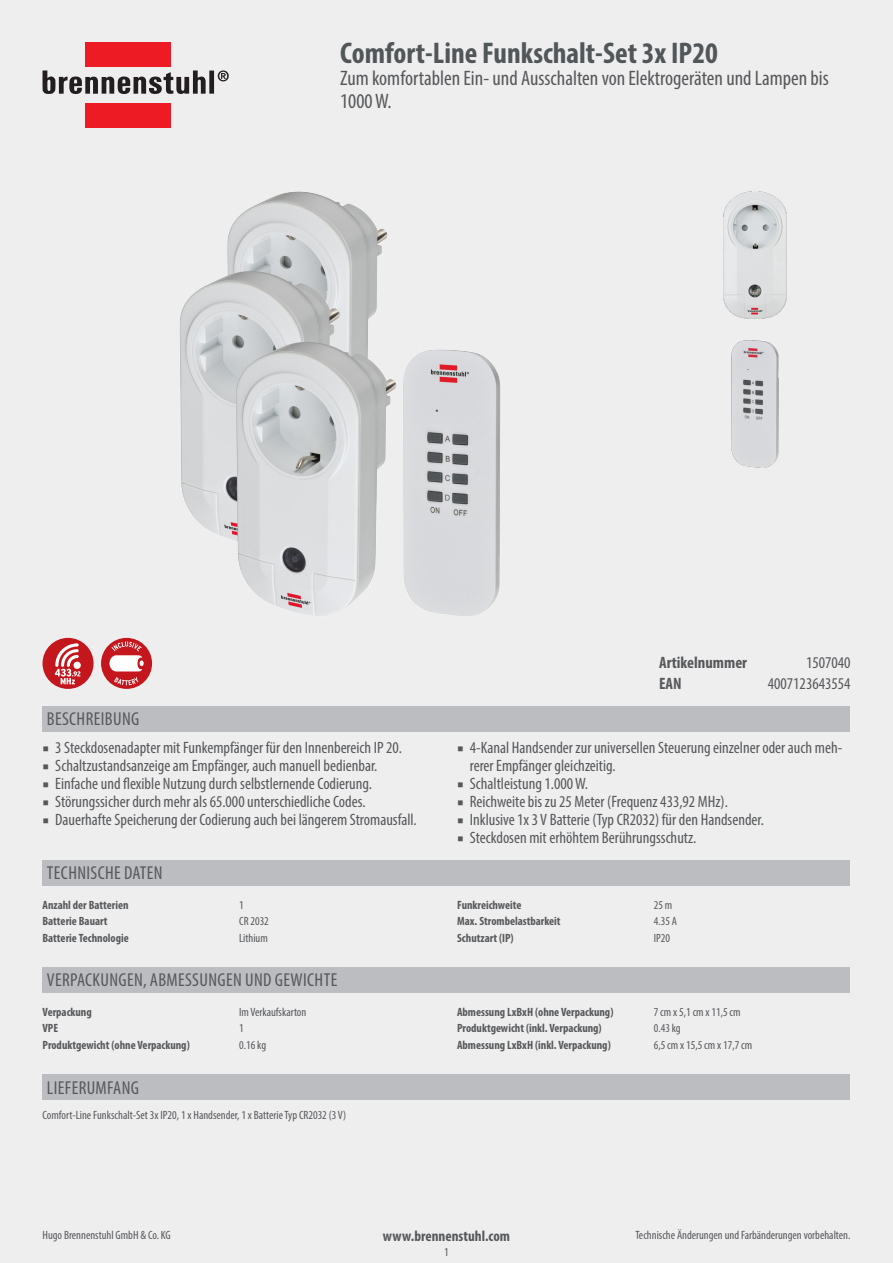
<style>
.page{position:relative;width:893px;height:1263px;background:#eeeeef}
.page>*{position:absolute;margin:0;border:0;box-sizing:border-box;transform-origin:0 0}
.t1{font:700 condensed 30px "Myriad Pro";color:#515659}
.subtitle{font:condensed 21px/22.5px "Myriad Pro";color:#57585a}
.table_headline{font:condensed 18.75px "Myriad Pro";letter-spacing:.02em;color:#57585a}
.header_value{font:condensed 16.5px/18px "Myriad Pro";color:#57585a}
.header_key{font:700 condensed 16.5px "Myriad Pro";color:#57585a}
.footer_middle{font:700 condensed 15px "Myriad Pro";color:#57585a}
.techdata_key{font:700 condensed 12px "Myriad Pro";color:#57585a}
.techdata_value{font:condensed 12px "Myriad Pro";color:#57585a}
.scope_of_delivery{font:condensed 12px "Myriad Pro";color:#57585a}
.footer_right{font:condensed 12px "Myriad Pro";color:#57585a}
.footer_left{font:condensed 12px "Myriad Pro";color:#57585a}
.pageno{font:condensed 12px "Myriad Pro";color:#57585a}
.s1{font-family:"Minion Pro";font-stretch:normal}
</style>
<div class="page">
<img style="left:180px;top:191px;width:320px;height:425px">
<div style="left:85px;top:43px;width:86px;height:24px;background:#ed1c24"></div>
<div style="left:85px;top:103px;width:86px;height:25px;background:#ed1c24"></div>
<div style="left:209px;top:71px;width:5px;height:23px;background:#231f20"></div>
<svg style="left:43px;top:70px;width:163px;height:24px"></svg>
<svg style="left:218px;top:70px;width:11px;height:11px"></svg>
<img style="left:723px;top:191px;width:63px;height:128px">
<img style="left:731px;top:340px;width:47px;height:128px">
<div style="left:43px;top:638px;width:51px;height:51px;background:#c4161d;border-radius:50%"></div>
<svg style="left:55px;top:643px;width:26px;height:41px"></svg>
<div style="left:101px;top:638px;width:51px;height:51px;background:#c4161d;border-radius:50%"></div>
<svg style="left:114px;top:677px;width:24px;height:8px"></svg>
<svg style="left:109px;top:641px;width:35px;height:30px"></svg>
<div style="left:43px;top:706px;width:807px;height:25px;background:#bcbdc0"></div>
<div style="left:43px;top:860px;width:807px;height:26px;background:#bcbdc0"></div>
<div style="left:43px;top:967px;width:807px;height:26px;background:#bcbdc0"></div>
<div style="left:43px;top:1074px;width:807px;height:26px;background:#bcbdc0"></div>
<p class="t1" style="left:340px;top:34px;width:379px">Comfort-Line Funkschalt-Set 3x IP20</p>
<p class="subtitle" style="left:340px;top:67px;width:490px">Zum komfortablen Ein- und Ausschalten von Elektrogeräten und Lampen bis<br>1000 W.</p>
<p class="table_headline" style="left:47px;top:707px;width:94px">BESCHREIBUNG</p>
<p class="header_value" style="left:43px;top:738px;width:361px"><span class="s1">■</span> 3 Steckdosenadapter mit Funkempfänger für den Innenbereich IP 20.</p>
<p class="header_value" style="left:43px;top:756px;width:336px"><span class="s1">■</span> Schaltzustandsanzeige am Empfänger, auch manuell bedienbar.</p>
<p class="header_value" style="left:43px;top:774px;width:331px"><span class="s1">■</span> Einfache und flexible Nutzung durch selbstlernende Codierung.</p>
<p class="header_value" style="left:43px;top:792px;width:325px"><span class="s1">■</span> Störungssicher durch mehr als 65.000 unterschiedliche Codes.</p>
<p class="header_value" style="left:43px;top:810px;width:376px"><span class="s1">■</span> Dauerhafte Speicherung der Codierung auch bei längerem Stromausfall.</p>
<p class="table_headline" style="left:47px;top:862px;width:117px">TECHNISCHE DATEN</p>
<p class="techdata_key" style="left:43px;top:897px;width:88px">Anzahl der Batterien</p>
<p class="techdata_value" style="left:239px;top:897px;width:6px">1</p>
<p class="techdata_key" style="left:43px;top:914px;width:67px">Batterie Bauart</p>
<p class="techdata_value" style="left:239px;top:914px;width:31px">CR 2032</p>
<p class="techdata_key" style="left:43px;top:930px;width:88px">Batterie Technologie</p>
<p class="techdata_value" style="left:239px;top:931px;width:30px">Lithium</p>
<p class="table_headline" style="left:47px;top:969px;width:292px">VERPACKUNGEN, ABMESSUNGEN UND GEWICHTE</p>
<p class="techdata_key" style="left:43px;top:1004px;width:51px">Verpackung</p>
<p class="techdata_value" style="left:239px;top:1005px;width:69px">Im Verkaufskarton</p>
<p class="techdata_key" style="left:43px;top:1021px;width:17px">VPE</p>
<p class="techdata_value" style="left:239px;top:1021px;width:6px">1</p>
<p class="techdata_key" style="left:43px;top:1037px;width:149px">Produktgewicht (ohne Verpackung)</p>
<p class="techdata_value" style="left:239px;top:1038px;width:28px">0.16 kg</p>
<p class="table_headline" style="left:47px;top:1076px;width:94px">LIEFERUMFANG</p>
<p class="scope_of_delivery" style="left:43px;top:1107px;width:305px">Comfort-Line Funkschalt-Set 3x IP20, 1 x Handsender, 1 x Batterie Typ CR2032 (3 V)</p>
<p class="header_key" style="left:659px;top:652px;width:89px">Artikelnummer</p>
<p class="header_value" style="left:806px;top:653px;width:46px">1507040</p>
<p class="header_key" style="left:659px;top:673px;width:24px">EAN</p>
<p class="header_value" style="left:768px;top:674px;width:84px">4007123643554</p>
<p class="header_value" style="left:470px;top:738px;width:374px;text-indent:-13px"><span class="s1">■</span> 4-Kanal Handsender zur universellen Steuerung einzelner oder auch meh&shy;rerer Empfänger gleichzeitig.</p>
<p class="header_value" style="left:457px;top:774px;width:132px"><span class="s1">■</span> Schaltleistung 1.000 W.</p>
<p class="header_value" style="left:457px;top:792px;width:272px"><span class="s1">■</span> Reichweite bis zu 25 Meter (Frequenz 433,92 MHz).</p>
<p class="header_value" style="left:457px;top:810px;width:308px"><span class="s1">■</span> Inklusive 1x 3 V Batterie (Typ CR2032) für den Handsender.</p>
<p class="header_value" style="left:457px;top:828px;width:241px"><span class="s1">■</span> Steckdosen mit erhöhtem Berührungsschutz.</p>
<p class="techdata_key" style="left:457px;top:897px;width:66px">Funkreichweite</p>
<p class="techdata_value" style="left:654px;top:897px;width:20px">25 m</p>
<p class="techdata_key" style="left:457px;top:914px;width:105px">Max. Strombelastbarkeit</p>
<p class="techdata_value" style="left:654px;top:914px;width:25px">4.35 A</p>
<p class="techdata_key" style="left:457px;top:930px;width:58px">Schutzart (IP)</p>
<p class="techdata_value" style="left:654px;top:931px;width:18px">IP20</p>
<p class="techdata_key" style="left:457px;top:1004px;width:158px">Abmessung LxBxH (ohne Verpackung)</p>
<p class="techdata_value" style="left:654px;top:1005px;width:88px">7 cm x 5,1 cm x 11,5 cm</p>
<p class="techdata_key" style="left:457px;top:1021px;width:146px">Produktgewicht (inkl. Verpackung)</p>
<p class="techdata_value" style="left:654px;top:1021px;width:28px">0.43 kg</p>
<p class="techdata_key" style="left:457px;top:1037px;width:155px">Abmessung LxBxH (inkl. Verpackung)</p>
<p class="techdata_value" style="left:654px;top:1038px;width:100px">6,5 cm x 15,5 cm x 17,7 cm</p>
<p class="footer_left" style="left:43px;top:1228px;width:130px">Hugo Brennenstuhl GmbH &amp; Co. KG</p>
<p class="footer_right" style="left:635px;top:1228px;width:216px">Technische Änderungen und Farbänderungen vorbehalten.</p>
<p class="footer_middle" style="left:383px;top:1227px;width:129px">www.brennenstuhl.com</p>
<p class="pageno" style="left:444px;top:1245px;width:6px">1</p>
</div>
